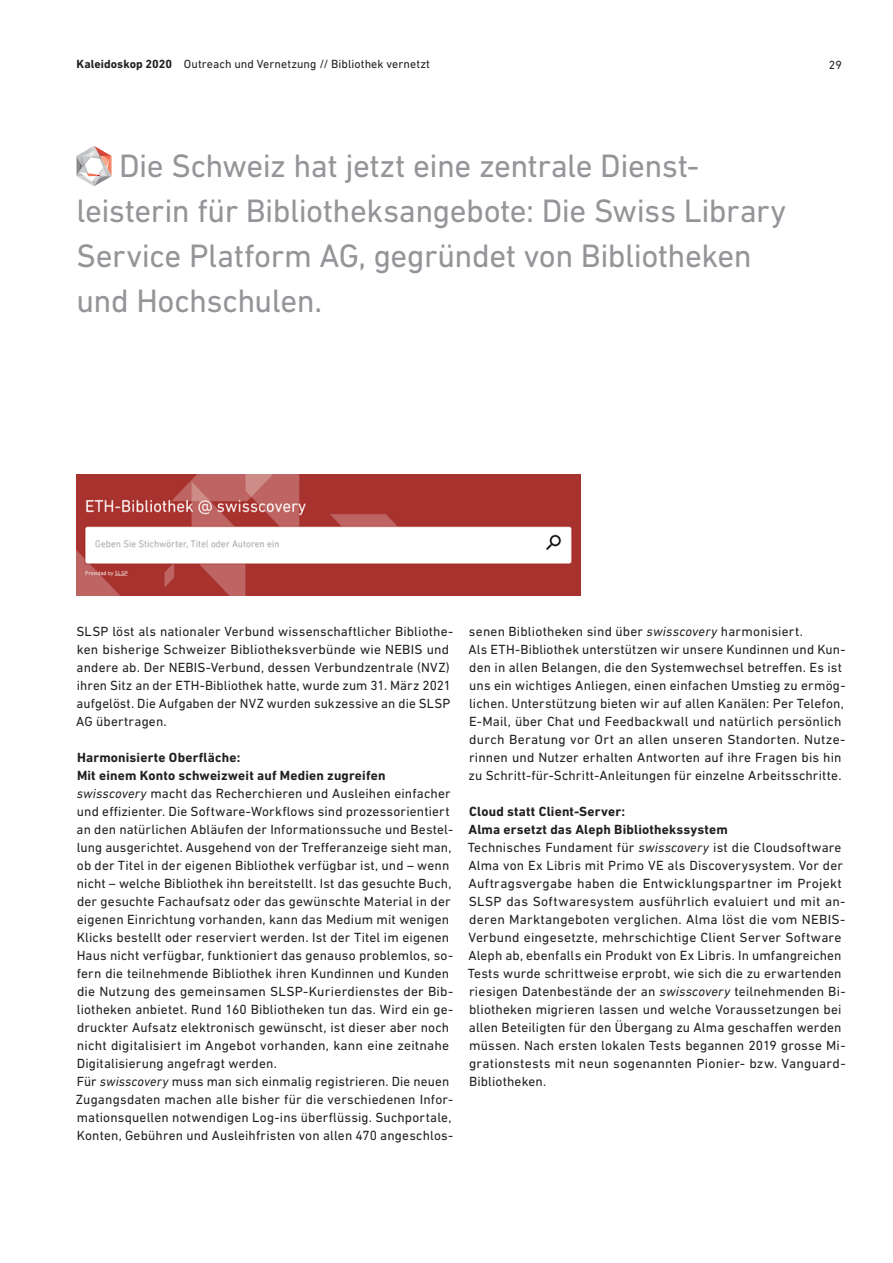
<style>
.page{position:relative;width:893px;height:1263px;background:#fff}
.page>*{position:absolute;margin:0;border:0;box-sizing:border-box;transform-origin:0 0}
.t1{font:33px/45px "DIN Next W1 G";letter-spacing:-.015em;color:#939598}
.t2{font:13.5px/18px "DIN Next W1 G";letter-spacing:.01em;color:#231f20}
.t3{font:12px "DIN Next W1 G";letter-spacing:.005em;color:#231f20}
.s1{font-weight:700}
.s2{font-style:italic}
</style>
<div class="page">
<svg style="left:77px;top:146px;width:35px;height:40px"></svg>
<img style="left:77px;top:474px;width:503px;height:122px">
<p class="t3" style="left:77px;top:57px;width:355px"><span class="s1">Kaleidoskop 2020</span> Outreach und Vernetzung // Bibliothek vernetzt</p>
<p class="t3" style="left:829px;top:58px;width:15px">29</p>
<h1 class="t1" style="left:77px;top:143px;width:711px;text-indent:43px">Die Schweiz hat jetzt eine zentrale Dienst&shy;leisterin für Bibliotheksangebote: Die Swiss Library Service Platform AG, gegründet von Bibliotheken und Hochschulen.</h1>
<p class="t2" style="left:76px;top:622px;width:379px">SLSP löst als nationaler Verbund wissenschaftlicher Bibliothe&shy;ken bisherige Schweizer Bibliotheksverbünde wie NEBIS und andere ab. Der NEBIS-Verbund, dessen Verbundzentrale (NVZ) ihren Sitz an der ETH-Bibliothek hatte, wurde zum 31. März 2021 aufgelöst. Die Aufgaben der NVZ wurden sukzessive an die SLSP AG übertragen.</p>
<p class="t2" style="left:76px;top:748px;width:379px"><span class="s1">Harmonisierte Oberfläche:<br>Mit einem Konto schweizweit auf Medien zugreifen </span><span class="s2">swisscovery</span> macht das Recherchieren und Ausleihen einfacher und effizienter. Die Software-Workflows sind prozessorientiert an den natürlichen Abläufen der Informationssuche und Bestel&shy;lung ausgerichtet. Ausgehend von der Trefferanzeige sieht man, ob der Titel in der eigenen Bibliothek verfügbar ist, und – wenn nicht – welche Bibliothek ihn bereitstellt. Ist das gesuchte Buch, der gesuchte Fachaufsatz oder das gewünschte Material in der eigenen Einrichtung vorhanden, kann das Medium mit wenigen Klicks bestellt oder reserviert werden. Ist der Titel im eigenen Haus nicht verfügbar, funktioniert das genauso problemlos, so&shy;fern die teilnehmende Bibliothek ihren Kundinnen und Kunden die Nutzung des gemeinsamen SLSP-Kurierdienstes der Bib&shy;liotheken anbietet. Rund 160 Bibliotheken tun das. Wird ein ge&shy;druckter Aufsatz elektronisch gewünscht, ist dieser aber noch nicht digitalisiert im Angebot vorhanden, kann eine zeitnahe Digitalisierung angefragt werden.<br>Für <span class="s2">swisscovery</span> muss man sich einmalig registrieren. Die neuen Zugangsdaten machen alle bisher für die verschiedenen Infor&shy;mationsquellen notwendigen Log-ins überflüssig. Suchportale, Konten, Gebühren und Ausleihfristen von allen 470 angeschlos-</p>
<p class="t2" style="left:468px;top:622px;width:379px">senen Bibliotheken sind über <span class="s2">swisscovery</span> harmonisiert.<br>Als ETH-Bibliothek unterstützen wir unsere Kundinnen und Kun&shy;den in allen Belangen, die den Systemwechsel betreffen. Es ist uns ein wichtiges Anliegen, einen einfachen Umstieg zu ermög&shy;lichen. Unterstützung bieten wir auf allen Kanälen: Per Telefon, E-Mail, über Chat und Feedbackwall und natürlich persönlich durch Beratung vor Ort an allen unseren Standorten. Nutze&shy;rinnen und Nutzer erhalten Antworten auf ihre Fragen bis hin zu Schritt-für-Schritt-Anleitungen für einzelne Arbeitsschritte.</p>
<p class="t2" style="left:468px;top:802px;width:379px"><span class="s1">Cloud statt Client-Server:<br>Alma ersetzt das Aleph Bibliothekssystem<br></span>Technisches Fundament für <span class="s2">swisscovery</span> ist die Cloudsoftware Alma von Ex Libris mit Primo VE als Discoverysystem. Vor der Auftragsvergabe haben die Entwicklungspartner im Projekt SLSP das Softwaresystem ausführlich evaluiert und mit an&shy;deren Marktangeboten verglichen. Alma löst die vom NEBIS-Verbund eingesetzte, mehrschichtige Client Server Software Aleph ab, ebenfalls ein Produkt von Ex Libris. In umfangreichen Tests wurde schrittweise erprobt, wie sich die zu erwartenden riesigen Datenbestände der an <span class="s2">swisscovery</span> teilnehmenden Bi&shy;bliotheken migrieren lassen und welche Voraussetzungen bei allen Beteiligten für den Übergang zu Alma geschaffen werden müssen. Nach ersten lokalen Tests begannen 2019 grosse Mi&shy;grationstests mit neun sogenannten Pionier- bzw. Vanguard-Bibliotheken.</p>
</div>
